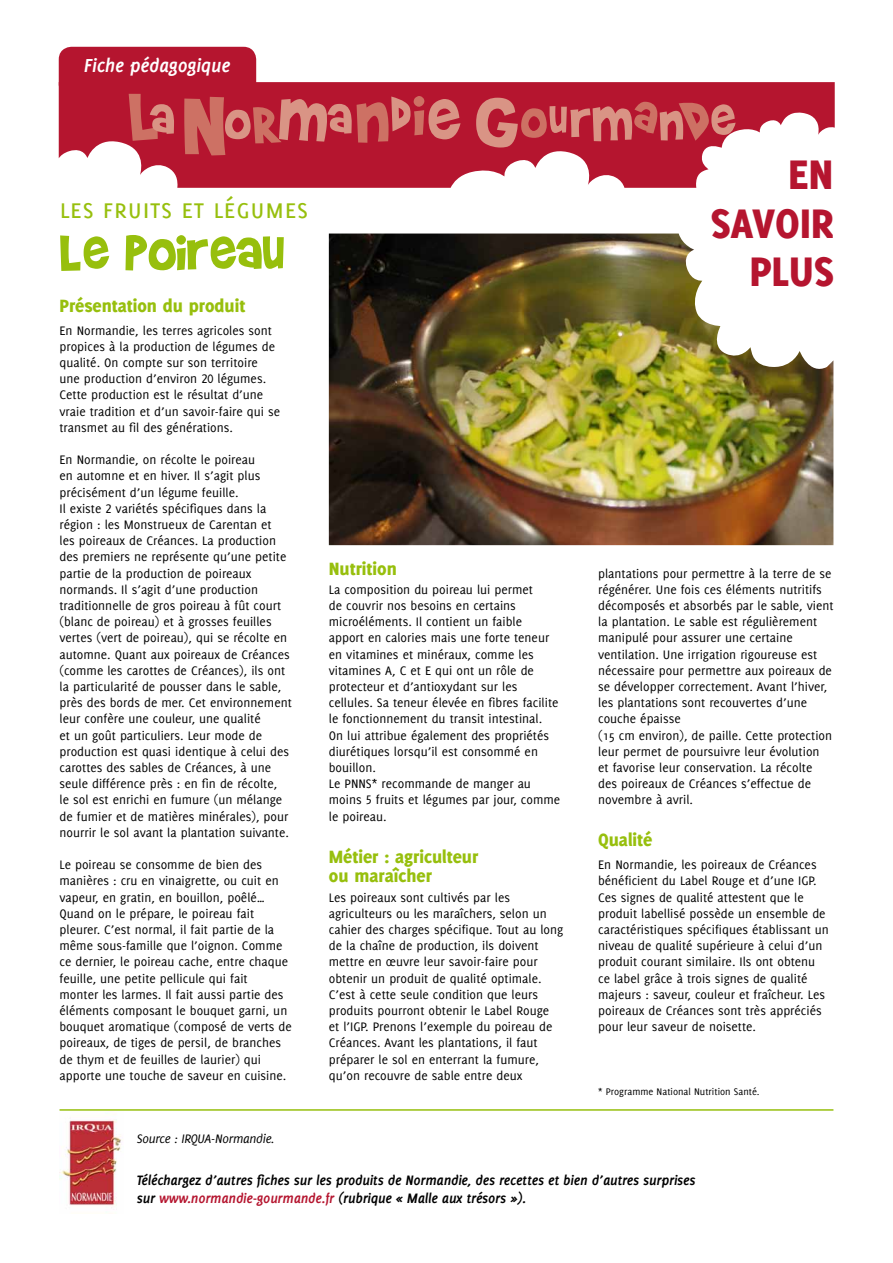
<style>
.page{position:relative;width:893px;height:1263px;background:#fff}
.page>*{position:absolute;margin:0;border:0;box-sizing:border-box;transform-origin:0 0}
.t1{font:60.6px "Brady Bunch Remastered";color:#97bf0d}
.t2{font:800 45.3px/48.3px "Delicious";color:#b5152f;text-align:right}
.t3{font:28.5px "Delicious Small Caps";color:#97bf0d}
.t4{font:italic 700 20.7px "Delicious";letter-spacing:-.015em;color:#fff}
.t5{font:800 19.5px/19.5px "Delicious";color:#97bf0d}
.t6{font:italic 700 15px/18px "Delicious";letter-spacing:-.02em;color:#000}
.t7{font:13.5px/16.2px "Delicious";color:#000}
.t8{font:italic 13.5px "Delicious";letter-spacing:-.02em;color:#000}
.t9{font:10.5px "Delicious";color:#000}
.s1{font-family:"Delicious Small Caps"}
.s2{color:#b5152f}
</style>
<div class="page">
<img style="left:60px;top:1120px;width:62px;height:88px">
<hr style="left:60px;top:1109px;width:773px;height:2px;background:#97bf0d">
<img style="left:329px;top:234px;width:504px;height:311px">
<div style="left:60px;top:48px;width:195px;height:48px;background:#b5152f;border-radius:11px"></div>
<div style="left:59px;top:47px;width:197px;height:50px;border:3px solid #b5152f;border-radius:11px"></div>
<svg style="left:59px;top:82px;width:776px;height:106px;fill:#b5152f"></svg>
<svg style="left:129px;top:94px;width:45px;height:47px"></svg>
<svg style="left:476px;top:98px;width:260px;height:50px"></svg>
<svg style="left:184px;top:96px;width:277px;height:59px"></svg>
<h3 class="t4" style="left:84px;top:54px;width:148px">Fiche pédagogique</h3>
<h3 class="t3" style="left:60px;top:193px;width:250px">les fruits et légumes</h3>
<h1 class="t1" style="left:60px;top:220px;width:226px">Le Poireau</h1>
<h3 class="t5" style="left:60px;top:295px;width:187px">Présentation du produit</h3>
<p class="t7" style="left:60px;top:322px;width:222px">En Normandie, les terres agricoles sont propices à la production de légumes de qualité. On compte sur son territoire une production d’environ <span class="s1">20</span> légumes.<br>Cette production est le résultat d’une vraie tradition et d’un savoir-faire qui se transmet au fil des générations.</p>
<p class="t7" style="left:60px;top:451px;width:234px">En Normandie, on récolte le poireau<br>en automne et en hiver. Il s’agit plus précisément d’un légume feuille.<br>Il existe <span class="s1">2</span> variétés spécifiques dans la région : les Monstrueux de Carentan et<br>les poireaux de Créances. La production des premiers ne représente qu’une petite partie de la production de poireaux normands. Il s’agit d’une production traditionnelle de gros poireau à fût court (blanc de poireau) et à grosses feuilles vertes (vert de poireau), qui se récolte en automne. Quant aux poireaux de Créances (comme les carottes de Créances), ils ont la particularité de pousser dans le sable, près des bords de mer. Cet environnement leur confère une couleur, une qualité<br>et un goût particuliers. Leur mode de production est quasi identique à celui des carottes des sables de Créances, à une seule différence près : en fin de récolte,<br>le sol est enrichi en fumure (un mélange de fumier et de matières minérales), pour nourrir le sol avant la plantation suivante.</p>
<p class="t7" style="left:60px;top:856px;width:234px">Le poireau se consomme de bien des manières : cru en vinaigrette, ou cuit en vapeur, en gratin, en bouillon, poêlé… Quand on le prépare, le poireau fait pleurer. C’est normal, il fait partie de la même sous-famille que l’oignon. Comme ce dernier, le poireau cache, entre chaque feuille, une petite pellicule qui fait<br>monter les larmes. Il fait aussi partie des éléments composant le bouquet garni, un bouquet aromatique (composé de verts de poireaux, de tiges de persil, de branches de thym et de feuilles de laurier) qui apporte une touche de saveur en cuisine.</p>
<p class="t8" style="left:137px;top:1131px;width:139px">Source : IRQUA-Normandie.</p>
<h3 class="t5" style="left:329px;top:559px;width:69px">Nutrition</h3>
<p class="t7" style="left:329px;top:581px;width:233px">La composition du poireau lui permet<br>de couvrir nos besoins en certains microéléments. Il contient un faible apport en calories mais une forte teneur en vitamines et minéraux, comme les vitamines A, C et E qui ont un rôle de protecteur et d’antioxydant sur les cellules. Sa teneur élevée en fibres facilite le fonctionnement du transit intestinal.<br>On lui attribue également des propriétés diurétiques lorsqu’il est consommé en bouillon.<br>Le PNNS* recommande de manger au moins <span class="s1">5</span> fruits et légumes par jour, comme le poireau.</p>
<h3 class="t5" style="left:329px;top:846px;width:151px">Métier : agriculteur ou maraîcher</h3>
<p class="t7" style="left:329px;top:889px;width:236px">Les poireaux sont cultivés par les agriculteurs ou les maraîchers, selon un cahier des charges spécifique. Tout au long de la chaîne de production, ils doivent mettre en œuvre leur savoir-faire pour obtenir un produit de qualité optimale.<br>C’est à cette seule condition que leurs produits pourront obtenir le Label Rouge<br>et l’IGP. Prenons l’exemple du poireau de Créances. Avant les plantations, il faut préparer le sol en enterrant la fumure, qu’on recouvre de sable entre deux</p>
<h2 class="t2" style="left:711px;top:150px;width:124px">En savoir plus</h2>
<p class="t7" style="left:598px;top:565px;width:237px">plantations pour permettre à la terre de se régénérer. Une fois ces éléments nutritifs décomposés et absorbés par le sable, vient la plantation. Le sable est régulièrement manipulé pour assurer une certaine ventilation. Une irrigation rigoureuse est nécessaire pour permettre aux poireaux de se développer correctement. Avant l’hiver, les plantations sont recouvertes d’une couche épaisse<br>(15 cm environ), de paille. Cette protection leur permet de poursuivre leur évolution<br>et favorise leur conservation. La récolte des poireaux de Créances s’effectue de novembre à avril.</p>
<h3 class="t5" style="left:598px;top:830px;width:56px">Qualité</h3>
<p class="t7" style="left:598px;top:856px;width:232px">En Normandie, les poireaux de Créances bénéficient du Label Rouge et d’une IGP.<br>Ces signes de qualité attestent que le produit labellisé possède un ensemble de caractéristiques spécifiques établissant un niveau de qualité supérieure à celui d’un produit courant similaire. Ils ont obtenu ce label grâce à trois signes de qualité majeurs : saveur, couleur et fraîcheur. Les poireaux de Créances sont très appréciés pour leur saveur de noisette.</p>
<p class="t9" style="left:598px;top:1085px;width:163px">* Programme National Nutrition Santé.</p>
<p class="t6" style="left:137px;top:1171px;width:560px">Téléchargez d’autres fiches sur les produits de Normandie, des recettes et bien d’autres surprises sur <span class="s2">www.normandie-gourmande.fr</span> (rubrique « Malle aux trésors »).</p>
</div>
